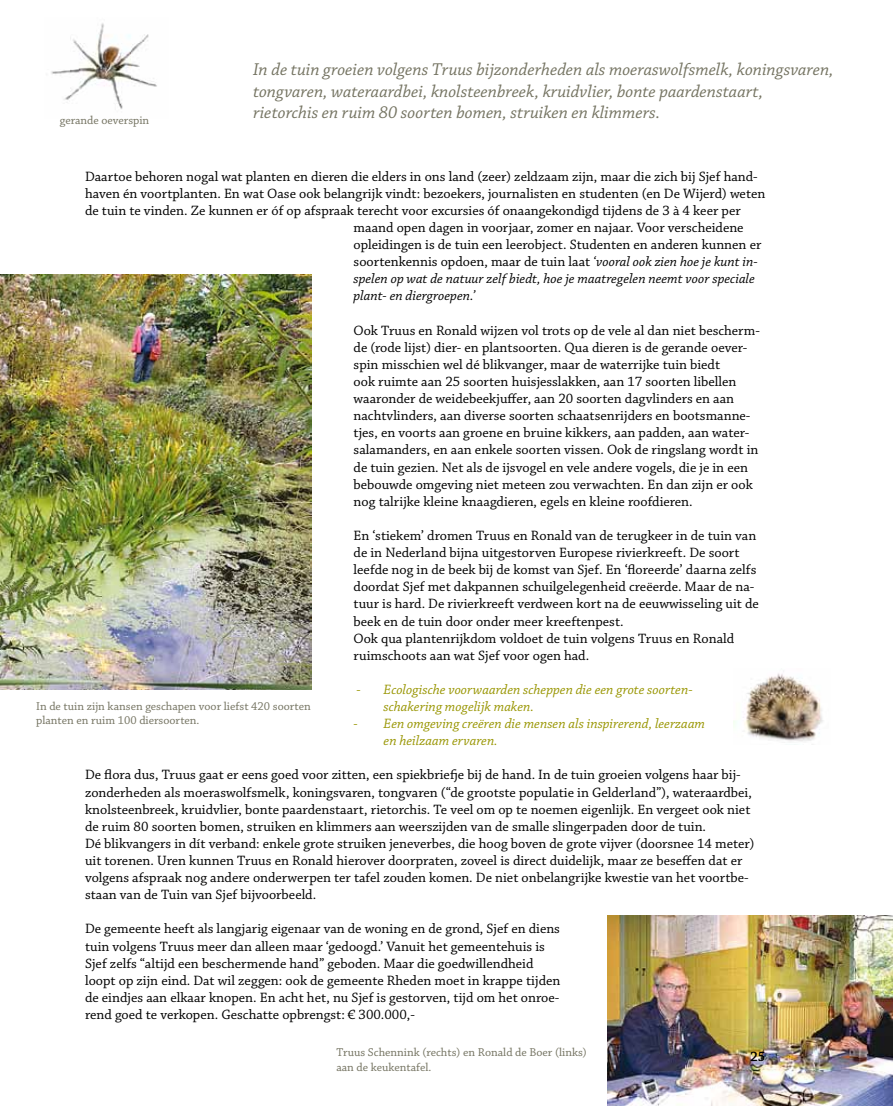
<style>
.page{position:relative;width:893px;height:1106px;background:#fff}
.page>*{position:absolute;margin:0;border:0;box-sizing:border-box;transform-origin:0 0}
.t1{font:italic 18px/21.6px "Chaparral Pro";color:#747361}
.t2{font:14.25px/17.1px "Chaparral Pro";color:#000}
.t3{font:italic 14.25px/17.1px "Chaparral Pro";color:#989500}
.t4{font:italic 14.25px "Chaparral Pro";color:#000}
.t5{font:600 14.25px "Chaparral Pro";color:#000}
.t6{font:12px/14.4px "Chaparral Pro";color:#747361}
.s1{font-style:italic}
</style>
<div class="page">
<img style="left:733px;top:671px;width:90px;height:71px">
<img style="left:607px;top:915px;width:286px;height:191px">
<img style="left:0;top:274px;width:311px;height:415px">
<img style="left:51px;top:23px;width:106px;height:86px">
<p class="t6" style="left:60px;top:113px;width:91px">gerande oeverspin</p>
<p class="t1" style="left:253px;top:59px;width:582px">In de tuin groeien volgens Truus bijzonderheden als moeraswolfsmelk, koningsvaren, tongvaren, wateraardbei, knolsteenbreek, kruidvlier, bonte paardenstaart,<br>rietorchis en ruim 80 soorten bomen, struiken en klimmers.</p>
<p class="t2" style="left:85px;top:168px;width:674px">Daartoe behoren nogal wat planten en dieren die elders in ons land (zeer) zeldzaam zijn, maar die zich bij Sjef hand-</p>
<p class="t2" style="left:85px;top:185px;width:682px">haven én voortplanten. En wat Oase ook belangrijk vindt: bezoekers, journalisten en studenten (en De Wijerd) weten</p>
<p class="t2" style="left:85px;top:202px;width:657px">de tuin te vinden. Ze kunnen er óf op afspraak terecht voor excursies óf onaangekondigd tijdens de 3 à 4 keer per</p>
<p class="t2" style="left:354px;top:219px;width:391px">maand open dagen in voorjaar, zomer en najaar. Voor verscheidene</p>
<p class="t2" style="left:354px;top:237px;width:409px">opleidingen is de tuin een leerobject. Studenten en anderen kunnen er</p>
<p class="t2" style="left:354px;top:254px;width:406px">soortenkennis opdoen, maar de tuin laat <span class="s1">‘vooral ook zien hoe je kunt in-</span></p>
<p class="t4" style="left:354px;top:271px;width:403px">spelen op wat de natuur zelf biedt, hoe je maatregelen neemt voor speciale</p>
<p class="t4" style="left:354px;top:288px;width:123px">plant- en diergroepen.’</p>
<p class="t2" style="left:354px;top:322px;width:408px">Ook Truus en Ronald wijzen vol trots op de vele al dan niet bescherm&shy;de (rode lijst) dier- en plantsoorten. Qua dieren is de gerande oever&shy;spin misschien wel dé blikvanger, maar de waterrijke tuin biedt<br>ook ruimte aan 25 soorten huisjesslakken, aan 17 soorten libellen waaronder de weidebeekjuffer, aan 20 soorten dagvlinders en aan nachtvlinders, aan diverse soorten schaatsenrijders en bootsmanne&shy;tjes, en voorts aan groene en bruine kikkers, aan padden, aan water&shy;salamanders, en aan enkele soorten vissen. Ook de ringslang wordt in de tuin gezien. Net als de ijsvogel en vele andere vogels, die je in een bebouwde omgeving niet meteen zou verwachten. En dan zijn er ook nog talrijke kleine knaagdieren, egels en kleine roofdieren.</p>
<p class="t2" style="left:354px;top:527px;width:407px">En ‘stiekem’ dromen Truus en Ronald van de terugkeer in de tuin van de in Nederland bijna uitgestorven Europese rivierkreeft. De soort leefde nog in de beek bij de komst van Sjef. En ‘floreerde’ daarna zelfs doordat Sjef met dakpannen schuilgelegenheid creëerde. Maar de na&shy;tuur is hard. De rivierkreeft verdween kort na de eeuwwisseling uit de beek en de tuin door onder meer kreeftenpest.<br>Ook qua plantenrijkdom voldoet de tuin volgens Truus en Ronald ruimschoots aan wat Sjef voor ogen had.</p>
<p class="t3" style="left:384px;top:681px;width:310px;text-indent:-27px">- Ecologische voorwaarden scheppen die een grote soorten&shy;schakering mogelijk maken.</p>
<p class="t3" style="left:384px;top:715px;width:323px;text-indent:-30px">- Een omgeving creëren die mensen als inspirerend, leerzaam en heilzaam ervaren.</p>
<p class="t2" style="left:85px;top:767px;width:671px">De flora dus, Truus gaat er eens goed voor zitten, een spiekbriefje bij de hand. In de tuin groeien volgens haar bij&shy;zonderheden als moeraswolfsmelk, koningsvaren, tongvaren (“de grootste populatie in Gelderland”), wateraardbei, knolsteenbreek, kruidvlier, bonte paardenstaart, rietorchis. Te veel om op te noemen eigenlijk. En vergeet ook niet de ruim 80 soorten bomen, struiken en klimmers aan weerszijden van de smalle slingerpaden door de tuin.<br>Dé blikvangers in dít verband: enkele grote struiken jeneverbes, die hoog boven de grote vijver (doorsnee 14 meter) uit torenen. Uren kunnen Truus en Ronald hierover doorpraten, zoveel is direct duidelijk, maar ze beseffen dat er volgens afspraak nog andere onderwerpen ter tafel zouden komen. De niet onbelangrijke kwestie van het voortbe&shy;staan van de Tuin van Sjef bijvoorbeeld.</p>
<p class="t2" style="left:85px;top:921px;width:477px">De gemeente heeft als langjarig eigenaar van de woning en de grond, Sjef en diens tuin volgens Truus meer dan alleen maar ‘gedoogd.’ Vanuit het gemeentehuis is Sjef zelfs “altijd een beschermende hand” geboden. Maar die goedwillendheid loopt op zijn eind. Dat wil zeggen: ook de gemeente Rheden moet in krappe tijden de eindjes aan elkaar knopen. En acht het, nu Sjef is gestorven, tijd om het onroe&shy;rend goed te verkopen. Geschatte opbrengst: € 300.000,-</p>
<p class="t6" style="left:36px;top:699px;width:276px">In de tuin zijn kansen geschapen voor liefst 420 soorten planten en ruim 100 diersoorten.</p>
<p class="t6" style="left:336px;top:1045px;width:252px">Truus Schennink (rechts) en Ronald de Boer (links) aan de keukentafel.</p>
<p class="t5" style="left:750px;top:1048px;width:17px">25</p>
</div>
